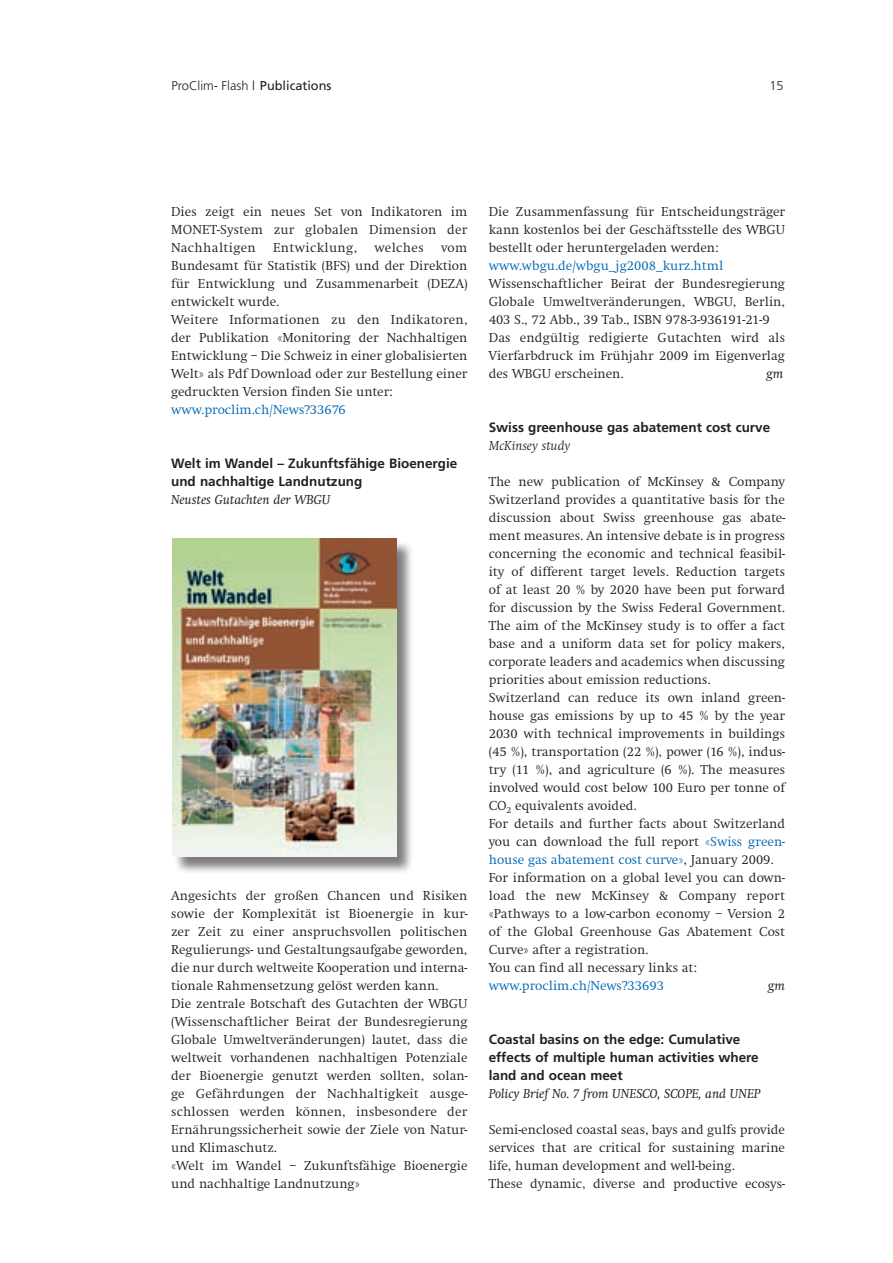
<style>
.page{position:relative;width:893px;height:1263px;background:#fff}
.page>*{position:absolute;margin:0;border:0;box-sizing:border-box;transform-origin:0 0}
.t1{font:300 13.5px/18px "Swift";color:#231f20}
.t2{font:700 13.5px/18px "Frutiger";color:#231f20}
.t3{font:300 13.5px "Swift";color:#0166b3}
.t4{font:italic 13.5px "Swift";color:#231f20}
.t5{font:300 13.5px "Swift";letter-spacing:.025em;color:#231f20}
.t6{font:italic 300 13.5px "Swift";color:#231f20}
.t7{font:300 12.75px "Frutiger";color:#231f20}
.s1{font-weight:400}
.s2{color:#0166b3}
</style>
<div class="page">
<div style="left:174px;top:539px;width:240px;height:335px;background:#231f20;opacity:.59"></div>
<img style="left:173px;top:539px;width:223px;height:317px">
<p class="t7" style="left:172px;top:79px;width:161px">ProClim- Flash | <span class="s1">Publications</span></p>
<p class="t7" style="left:769px;top:78px;width:16px">15</p>
<p class="t1" style="left:171px;top:203px;width:298px;text-align:justify">Dies zeigt ein neues Set von Indikatoren im MONET-System zur globalen Dimension der Nachhaltigen</p>
<p class="t5" style="left:273px;top:240px;width:86px">Entwicklung,</p>
<p class="t5" style="left:375px;top:240px;width:51px">welches</p>
<p class="t1" style="left:171px;top:239px;width:298px;text-indent:270px">vom Bundesamt für Statistik (BFS) und der Direktion für Entwicklung und Zusammenarbeit (DEZA) entwickelt wurde.<br>Weitere Informationen zu den Indikatoren, der Publikation «Monitoring der Nachhaltigen Entwicklung – Die Schweiz in einer globalisierten Welt» als Pdf Download oder zur Bestellung einer gedruckten Version finden Sie unter:</p>
<p class="t3" style="left:171px;top:402px;width:176px">www.proclim.ch/News?33676</p>
<p class="t2" style="left:171px;top:454px;width:288px">Welt im Wandel – Zukunftsfähige Bioenergie und nachhaltige Landnutzung</p>
<p class="t4" style="left:171px;top:492px;width:161px">Neustes Gutachten der WBGU</p>
<p class="t1" style="left:171px;top:887px;width:298px">Angesichts der großen Chancen und Risiken sowie der Komplexität ist Bioenergie in kur&shy;zer Zeit zu einer anspruchsvollen politischen Regulierungs- und Gestaltungsaufgabe geworden, die nur durch weltweite Kooperation und interna&shy;tionale Rahmensetzung gelöst werden kann.<br>Die zentrale Botschaft des Gutachten der WBGU (Wissenschaftlicher Beirat der Bundesregierung Globale Umweltveränderungen) lautet, dass die weltweit vorhandenen nachhaltigen Potenziale der Bioenergie genutzt werden sollten, solan&shy;ge Gefährdungen der Nachhaltigkeit ausge&shy;schlossen werden können, insbesondere der Ernährungssicherheit sowie der Ziele von Natur&shy;und Klimaschutz.<br>«Welt im Wandel – Zukunftsfähige Bioenergie und nachhaltige Landnutzung»</p>
<p class="t1" style="left:489px;top:203px;width:298px;text-align:justify">Die Zusammenfassung für Entscheidungsträger kann kostenlos bei der Geschäftsstelle des WBGU bestellt oder heruntergeladen werden:</p>
<p class="t3" style="left:489px;top:258px;width:236px">www.wbgu.de/wbgu_jg2008_kurz.html</p>
<p class="t1" style="left:489px;top:275px;width:298px">Wissenschaftlicher Beirat der Bundesregierung Globale Umweltveränderungen, WBGU, Berlin, 403 S., 72 Abb., 39 Tab., ISBN 978-3-936191-21-9<br>Das endgültig redigierte Gutachten wird als Vierfarbdruck im Frühjahr 2009 im Eigenverlag des WBGU erscheinen.</p>
<p class="t4" style="left:766px;top:366px;width:19px">gm</p>
<p class="t2" style="left:489px;top:418px;width:283px">Swiss greenhouse gas abatement cost curve</p>
<p class="t6" style="left:489px;top:438px;width:83px">McKinsey study</p>
<p class="t1" style="left:489px;top:473px;width:298px">The new publication of McKinsey &amp; Company Switzerland provides a quantitative basis for the discussion about Swiss greenhouse gas abate&shy;ment measures. An intensive debate is in progress concerning the economic and technical feasibil&shy;ity of different target levels. Reduction targets of at least 20 % by 2020 have been put forward for discussion by the Swiss Federal Government.<br>The aim of the McKinsey study is to offer a fact base and a uniform data set for policy makers, corporate leaders and academics when discussing priorities about emission reductions.<br>Switzerland can reduce its own inland green&shy;house gas emissions by up to 45 % by the year 2030 with technical improvements in buildings (45 %), transportation (22 %), power (16 %), indus&shy;try (11 %), and agriculture (6 %). The measures involved would cost below 100 Euro per tonne of CO<sub>2</sub> equivalents avoided.<br>For details and further facts about Switzerland you can download the full report <span class="s2">«Swiss green&shy;house gas abatement cost curve»</span>, January 2009.<br>For information on a global level you can down&shy;load the new McKinsey &amp; Company report «Pathways to a low-carbon economy – Version 2 of the Global Greenhouse Gas Abatement Cost Curve» after a registration.<br>You can find all necessary links at:</p>
<p class="t3" style="left:489px;top:978px;width:177px">www.proclim.ch/News?33693</p>
<p class="t4" style="left:768px;top:978px;width:19px">gm</p>
<p class="t2" style="left:489px;top:1030px;width:271px">Coastal basins on the edge: Cumulative effects of multiple human activities where land and ocean meet</p>
<p class="t4" style="left:489px;top:1086px;width:273px">Policy Brief No. 7 from UNESCO, SCOPE, and UNEP</p>
<p class="t1" style="left:489px;top:1121px;width:298px">Semi-enclosed coastal seas, bays and gulfs provide services that are critical for sustaining marine life, human development and well-being.<br>These dynamic, diverse and productive ecosys-</p>
</div>
